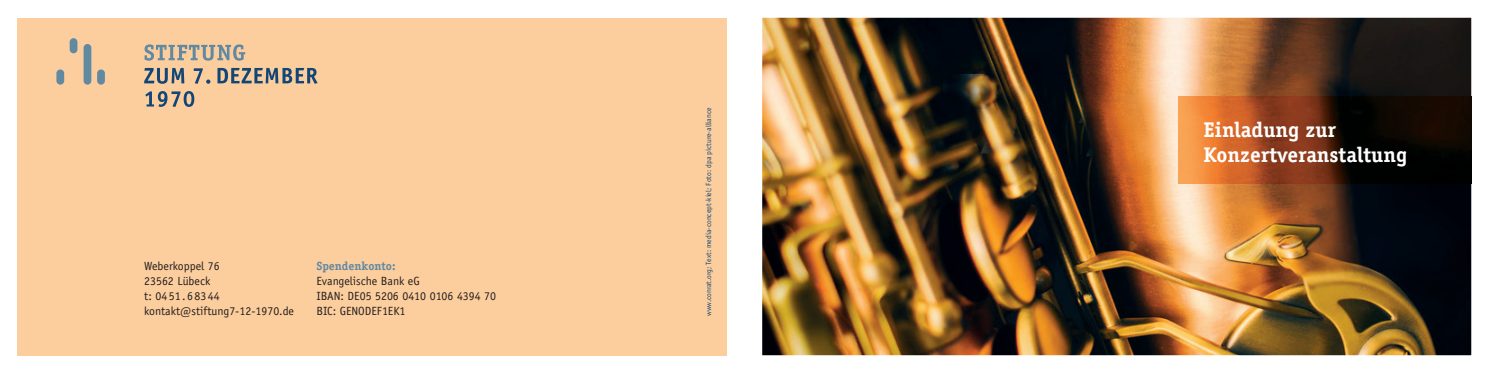
<style>
.page{position:relative;width:1489px;height:373px;background:#fff}
.page>*{position:absolute;margin:0;border:0;box-sizing:border-box;transform-origin:0 0}
.t1{font:700 21.25px/25.5px "Officina Serif";color:#fff}
.t2{font:11.88px/15px "Officina Sans";color:#231f20}
.t3{font:700 11.88px "Officina Serif";color:#6189a2}
.t4{font:7.5px "Officina Sans";color:#114676}
</style>
<div class="page">
<img style="left:762px;top:18px;width:708px;height:336px">
<img style="left:1178px;top:97px;width:292px;height:86px">
<div style="left:18px;top:18px;width:708px;height:336px;background:#fdce9d"></div>
<svg style="left:144px;top:44px;width:101px;height:17px"></svg>
<svg style="left:144px;top:68px;width:40px;height:16px"></svg>
<svg style="left:194px;top:68px;width:16px;height:16px"></svg>
<svg style="left:217px;top:68px;width:100px;height:16px"></svg>
<svg style="left:145px;top:91px;width:49px;height:16px"></svg>
<div style="left:84px;top:44px;width:7px;height:40px;background:#6189a2;border-radius:4px"></div>
<div style="left:97px;top:69px;width:8px;height:15px;background:#6189a2;border-radius:4px"></div>
<div style="left:70px;top:38px;width:7px;height:15px;background:#6189a2;border-radius:4px"></div>
<div style="left:56px;top:69px;width:8px;height:15px;background:#6189a2;border-radius:4px"></div>
<p class="t2" style="left:144px;top:258px;width:151px">Weberkoppel 76<br>23562 Lübeck<br>t: 04 51 . 6 83 44 kontakt@stiftung7-12-1970.de</p>
<p class="t3" style="left:316px;top:258px;width:81px">Spendenkonto:</p>
<p class="t2" style="left:316px;top:273px;width:181px">Evangelische Bank eG<br>IBAN: DE05 5206 0410 0106 4394 70<br>BIC: GENODEF1EK1</p>
<p class="t4" style="left:704px;top:315px;width:209px;rotate:-90deg">www.conrat.org; Text: media-concept-kiel; Foto: dpa picture-alliance</p>
<h1 class="t1" style="left:1203px;top:116px;width:205px">Einladung zur<br>Konzertveranstaltung</h1>
</div>
